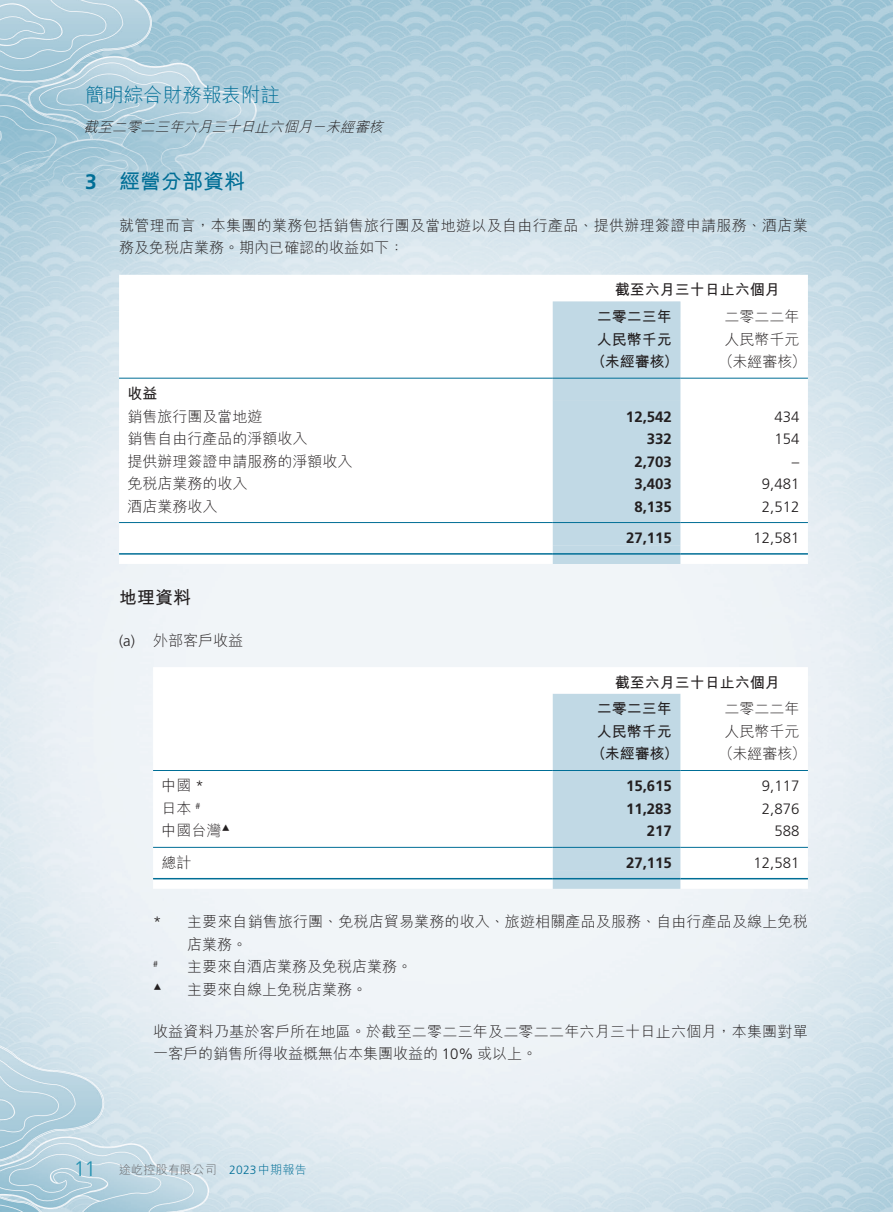
<style>
.page{position:relative;width:893px;height:1212px;background:#fff}
.page>*{position:absolute;margin:0;border:0;box-sizing:border-box;transform-origin:0 0}
.t1{font:700 21px "M Hei HK";color:#006e96}
.t2{font:300 21px "Frutiger LT Std";color:#2491b0}
.t3{font:700 21px "Frutiger LT Std";color:#006e96}
.t4{font:300 19.5px "M Hei HK";color:#006e96}
.t5{font:700 18px "M Hei HK";color:#231f20}
.t6{font:300 15px/22.5px "M Hei HK";color:#231f20}
.t7{font:300 15px/22.5px "M Hei HK";letter-spacing:.02em;color:#231f20}
.t8{font:700 15px "M Hei HK";color:#231f20}
.t9{font:700 15px "Frutiger LT Std";color:#231f20}
.t10{font:300 15px "Frutiger LT Std";color:#231f20}
.t11{font:italic 300 14.25px "M Hei HK";color:#231f20}
.t12{font:300 12px "Frutiger LT Std";color:#006e96}
.t13{font:300 12px "M Hei HK";letter-spacing:.02em;color:#636366}
.t14{font:300 8.7px "Frutiger LT Std";color:#231f20}
.t15{font:300 8.7px "M Hei HK";color:#231f20}
.s1{font-family:"Frutiger LT Std"}
.s2{font-family:"M Hei HK"}
</style>
<div class="page">
<img style="left:0;top:0;width:892px;height:1212px">
<svg style="left:119px;top:275px;width:689px;height:289px"></svg>
<div style="left:553px;top:301px;width:127px;height:263px;background:#c1d9e5"></div>
<hr style="left:119px;top:378px;width:434px;height:1px;background:#006e96">
<hr style="left:553px;top:378px;width:127px;height:1px;background:#006e96">
<hr style="left:680px;top:378px;width:128px;height:1px;background:#006e96">
<hr style="left:119px;top:522px;width:434px;height:1px;background:#006e96">
<hr style="left:553px;top:522px;width:127px;height:1px;background:#006e96">
<hr style="left:680px;top:522px;width:128px;height:1px;background:#006e96">
<hr style="left:119px;top:553px;width:434px;height:2px;background:#006e96">
<hr style="left:553px;top:553px;width:127px;height:2px;background:#006e96">
<hr style="left:680px;top:553px;width:128px;height:2px;background:#006e96">
<svg style="left:153px;top:667px;width:655px;height:222px"></svg>
<div style="left:553px;top:694px;width:127px;height:195px;background:#c1d9e5"></div>
<hr style="left:153px;top:770px;width:400px;height:1px;background:#006e96">
<hr style="left:553px;top:770px;width:127px;height:1px;background:#006e96">
<hr style="left:680px;top:770px;width:128px;height:1px;background:#006e96">
<hr style="left:153px;top:847px;width:400px;height:1px;background:#006e96">
<hr style="left:553px;top:847px;width:127px;height:1px;background:#006e96">
<hr style="left:680px;top:847px;width:128px;height:1px;background:#006e96">
<hr style="left:153px;top:878px;width:400px;height:1px;background:#006e96">
<hr style="left:553px;top:878px;width:127px;height:1px;background:#006e96">
<hr style="left:680px;top:878px;width:128px;height:1px;background:#006e96">
<h2 class="t4" style="left:85px;top:82px;width:196px">簡明綜合財務報表附註</h2>
<p class="t11" style="left:84px;top:117px;width:235px">截至二零二三年六月三十日止六個月</p>
<p class="t11" style="left:326px;top:117px;width:64px">未經審核</p>
<p class="t11" style="left:312px;top:117px;width:21px">－</p>
<h1 class="t3" style="left:85px;top:169px;width:13px">3</h1>
<h1 class="t1" style="left:119px;top:166px;width:127px">經營分部資料</h1>
<p class="t7" style="left:119px;top:214px;width:690px">就管理而言，本集團的業務包括銷售旅行團及當地遊以及自由行產品、提供辦理簽證申請服務、酒店業務及免稅店業務。期內已確認的收益如下：</p>
<p class="t8" style="left:615px;top:279px;width:166px">截至六月三十日止六個月</p>
<p class="t6" style="left:724px;top:305px;width:76px">二零二二年</p>
<p class="t8" style="left:597px;top:306px;width:76px">二零二三年</p>
<p class="t8" style="left:597px;top:328px;width:76px">人民幣千元</p>
<p class="t6" style="left:724px;top:327px;width:76px">人民幣千元</p>
<p class="t8" style="left:591px;top:351px;width:89px">（未經審核）</p>
<p class="t6" style="left:719px;top:350px;width:89px">（未經審核(</p>
<p class="t8" style="left:128px;top:383px;width:31px">收益</p>
<p class="t6" style="left:128px;top:404px;width:137px">銷售旅行團及當地遊</p>
<p class="t9" style="left:626px;top:407px;width:47px">12,542</p>
<p class="t10" style="left:774px;top:408px;width:27px">434</p>
<p class="t6" style="left:128px;top:427px;width:182px">銷售自由行產品的淨額收入</p>
<p class="t9" style="left:647px;top:430px;width:27px">332</p>
<p class="t10" style="left:774px;top:430px;width:27px">154</p>
<p class="t6" style="left:128px;top:449px;width:226px">提供辦理簽證申請服務的淨額收入</p>
<p class="t9" style="left:634px;top:452px;width:39px">2,703</p>
<p class="t10" style="left:792px;top:453px;width:9px">–</p>
<p class="t6" style="left:128px;top:472px;width:121px">免稅店業務的收入</p>
<p class="t9" style="left:634px;top:475px;width:39px">3,403</p>
<p class="t10" style="left:762px;top:475px;width:39px">9,481</p>
<p class="t6" style="left:128px;top:494px;width:91px">酒店業務收入</p>
<p class="t9" style="left:634px;top:497px;width:39px">8,135</p>
<p class="t10" style="left:762px;top:498px;width:39px">2,512</p>
<p class="t9" style="left:626px;top:529px;width:47px">27,115</p>
<p class="t10" style="left:754px;top:530px;width:47px">12,581</p>
<p class="t5" style="left:119px;top:584px;width:73px">地理資料</p>
<p class="t6" style="left:153px;top:628px;width:91px">外部客戶收益</p>
<p class="t10" style="left:119px;top:632px;width:17px">a( )</p>
<p class="t8" style="left:615px;top:671px;width:166px">截至六月三十日止六個月</p>
<p class="t6" style="left:724px;top:697px;width:76px">二零二二年</p>
<p class="t8" style="left:597px;top:698px;width:76px">二零二三年</p>
<p class="t8" style="left:597px;top:720px;width:76px">人民幣千元</p>
<p class="t6" style="left:724px;top:720px;width:76px">人民幣千元</p>
<p class="t8" style="left:591px;top:743px;width:89px">（未經審核）</p>
<p class="t6" style="left:719px;top:742px;width:89px">（未經審核(</p>
<p class="t6" style="left:162px;top:774px;width:44px">中國<span class="s1">*</span></p>
<p class="t9" style="left:626px;top:777px;width:47px">15,615</p>
<p class="t10" style="left:762px;top:778px;width:39px">9,117</p>
<p class="t6" style="left:162px;top:796px;width:31px">日本</p>
<p class="t14" style="left:195px;top:801px;width:6px">#</p>
<p class="t9" style="left:626px;top:800px;width:47px">11,283</p>
<p class="t10" style="left:762px;top:800px;width:39px">2,876</p>
<p class="t6" style="left:162px;top:819px;width:61px">中國台灣</p>
<p class="t15" style="left:222px;top:822px;width:10px">▲</p>
<p class="t9" style="left:647px;top:822px;width:27px">217</p>
<p class="t10" style="left:774px;top:823px;width:27px">588</p>
<p class="t6" style="left:162px;top:851px;width:31px">總計</p>
<p class="t9" style="left:626px;top:854px;width:47px">27,115</p>
<p class="t10" style="left:754px;top:854px;width:47px">12,581</p>
<p class="t10" style="left:153px;top:913px;width:10px">*</p>
<p class="t14" style="left:153px;top:959px;width:6px">#</p>
<p class="t6" style="left:187px;top:910px;width:622px">主要來自銷售旅行團、免稅店貿易業務的收入、旅遊相關產品及服務、自由行產品及線上免稅</p>
<p class="t6" style="left:187px;top:932px;width:227px">店業務。<br>主要來自酒店業務及免稅店業務。</p>
<p class="t6" style="left:187px;top:977px;width:181px">主要來自線上免稅店業務。</p>
<p class="t15" style="left:153px;top:980px;width:10px">▲</p>
<p class="t6" style="left:153px;top:1019px;width:656px">收益資料乃基於客戶所在地區。於截至二零二三年及二零二二年六月三十日止六個月，本集團對單一客戶的銷售所得收益概無佔本集團收益的 <span class="s1">10%</span> 或以上。</p>
<h1 class="t2" style="left:74px;top:1157px;width:24px">11</h1>
<p class="t13" style="left:119px;top:1161px;width:99px">途屹控股有限公司</p>
<p class="t12" style="left:229px;top:1162px;width:79px">2023<span class="s2">中期報告</span></p>
</div>
